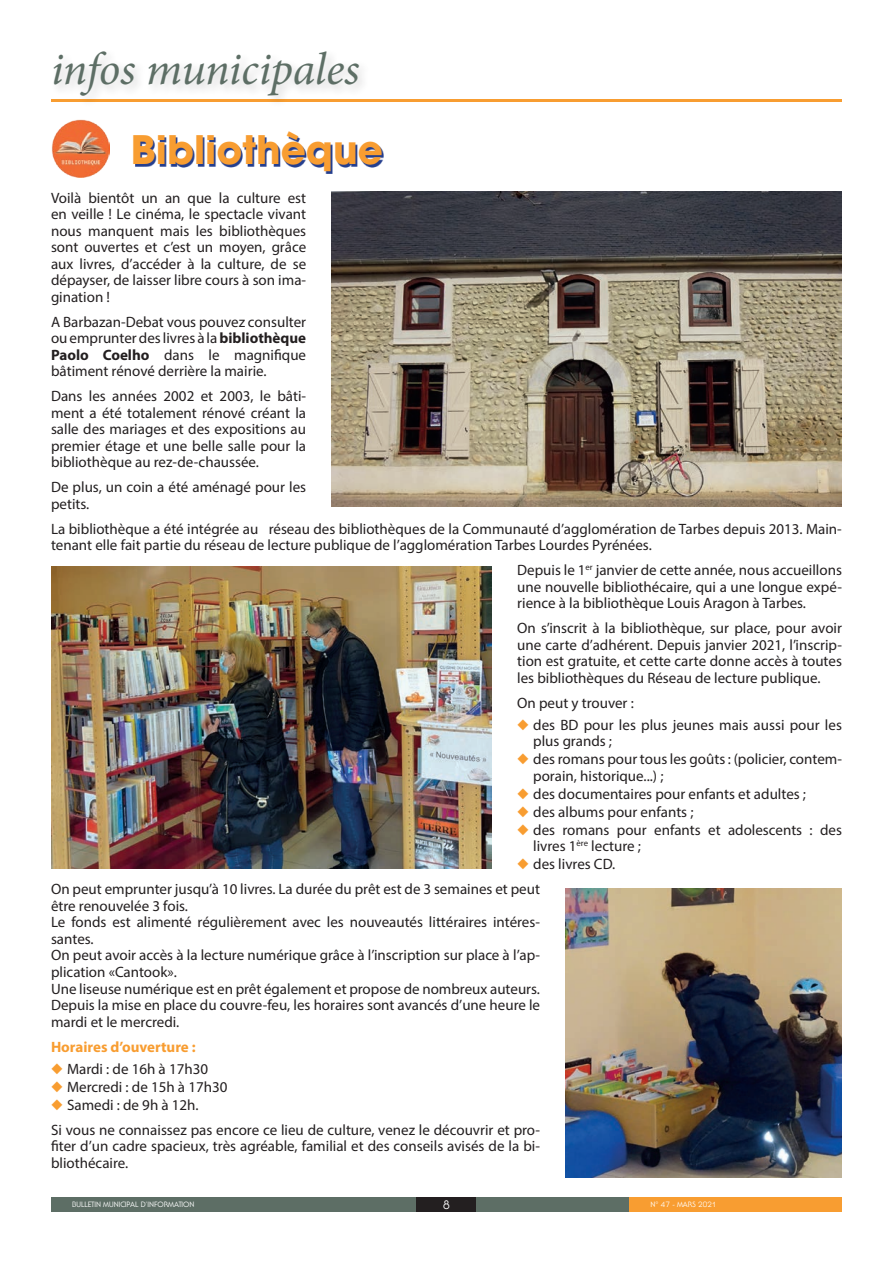
<style>
.page{position:relative;width:893px;height:1263px;background:#fff}
.page>*{position:absolute;margin:0;border:0;box-sizing:border-box;transform-origin:0 0}
.t1{font:italic 45.9px "Minion Pro";letter-spacing:-.01em;color:#5d6e65}
.t2{font:700 39px "Avant Garde";color:#f89d31}
.t3{font:15px/16.5px "Myriad Pro";color:#231f20}
.t4{font:700 15px "Myriad Pro";color:#f89d31}
.t5{font:12px "Serif Gothic Std";color:#fff}
.t6{font:7.5px "Serif Gothic Std";color:#fff}
.s1{font-weight:700}
.s2{color:#f89d31}
</style>
<div class="page">
<div style="left:51px;top:1197px;width:791px;height:15px;background:#5d6e65"></div>
<div style="left:629px;top:1197px;width:213px;height:15px;background:#f89d31"></div>
<div style="left:417px;top:1197px;width:59px;height:15px;background:#231f20"></div>
<hr style="left:51px;top:100px;width:791px;height:2px;background:#f89d31">
<div style="left:50px;top:48px;width:321px;height:60px;background:#231f20;opacity:.2"></div>
<img style="left:566px;top:889px;width:276px;height:289px">
<img style="left:51px;top:566px;width:441px;height:302px">
<img style="left:332px;top:191px;width:510px;height:315px">
<svg style="left:135px;top:134px;width:249px;height:40px"></svg>
<img style="left:51px;top:119px;width:58px;height:58px">
<h1 class="t1" style="left:51px;top:38px;width:310px">infos municipales</h1>
<h2 class="t2" style="left:131px;top:125px;width:254px">Bibliothèque</h2>
<p class="t3" style="left:51px;top:189px;width:257px;text-align:justify">Voilà bientôt un an que la culture est en veille ! Le cinéma, le spectacle vivant nous manquent mais les bibliothèques sont ouvertes et c’est un moyen, grâce aux livres, d’accéder à la culture, de se dépayser, de laisser libre cours à son ima&shy;gination !</p>
<p class="t3" style="left:51px;top:313px;width:257px;text-align:justify">A Barbazan-Debat vous pouvez consulter ou emprunter des livres à la <span class="s1">bibliothèque Paolo Coelho</span> dans le magnifique bâtiment rénové derrière la mairie.</p>
<p class="t3" style="left:51px;top:388px;width:257px;text-align:justify">Dans les années 2002 et 2003, le bâti&shy;ment a été totalement rénové créant la salle des mariages et des expositions au premier étage et une belle salle pour la bibliothèque au rez-de-chaussée.</p>
<p class="t3" style="left:51px;top:479px;width:257px">De plus, un coin a été aménagé pour les petits.</p>
<p class="t3" style="left:51px;top:520px;width:792px">La bibliothèque a été intégrée au réseau des bibliothèques de la Communauté d’agglomération de Tarbes depuis 2013. Main&shy;tenant elle fait partie du réseau de lecture publique de l’agglomération Tarbes Lourdes Pyrénées.</p>
<p class="t3" style="left:517px;top:562px;width:326px;text-align:justify">Depuis le 1<sup>er</sup> janvier de cette année, nous accueillons une nouvelle bibliothécaire, qui a une longue expé&shy;rience à la bibliothèque Louis Aragon à Tarbes.</p>
<p class="t3" style="left:517px;top:620px;width:326px;text-align:justify">On s’inscrit à la bibliothèque, sur place, pour avoir une carte d’adhérent. Depuis janvier 2021, l’inscrip&shy;tion est gratuite, et cette carte donne accès à toutes les bibliothèques du Réseau de lecture publique.</p>
<p class="t3" style="left:517px;top:694px;width:118px">On peut y trouver :</p>
<p class="t3" style="left:533px;top:716px;width:310px;text-indent:-16px"><span class="s2">◆</span> des BD pour les plus jeunes mais aussi pour les plus grands ;</p>
<p class="t3" style="left:533px;top:751px;width:310px;text-indent:-16px"><span class="s2">◆</span> des romans pour tous les goûts : (policier, contem&shy;porain, historique...) ;</p>
<p class="t3" style="left:517px;top:785px;width:290px"><span class="s2">◆</span> des documentaires pour enfants et adultes ;</p>
<p class="t3" style="left:517px;top:803px;width:178px"><span class="s2">◆</span> des albums pour enfants ;</p>
<p class="t3" style="left:533px;top:821px;width:310px;text-indent:-16px"><span class="s2">◆</span> des romans pour enfants et adolescents : des livres 1<sup>ère</sup> lecture ;</p>
<p class="t3" style="left:51px;top:852px;width:566px;line-height:25px;text-indent:466px"><span class="s2">◆</span> des livres CD.<br>On peut emprunter jusqu’à 10 livres. La durée du prêt est de 3 semaines et peut</p>
<p class="t3" style="left:51px;top:897px;width:491px">être renouvelée 3 fois.<br>Le fonds est alimenté régulièrement avec les nouveautés littéraires intéres&shy;santes.<br>On peut avoir accès à la lecture numérique grâce à l’inscription sur place à l’ap&shy;plication «Cantook».<br>Une liseuse numérique est en prêt également et propose de nombreux auteurs.<br>Depuis la mise en place du couvre-feu, les horaires sont avancés d’une heure le mardi et le mercredi.</p>
<p class="t4" style="left:51px;top:1037px;width:146px">Horaires d’ouverture :</p>
<p class="t3" style="left:51px;top:1060px;width:159px"><span class="s2">◆</span> Mardi : de 16h à 17h30</p>
<p class="t3" style="left:51px;top:1078px;width:178px"><span class="s2">◆</span> Mercredi : de 15h à 17h30</p>
<p class="t3" style="left:51px;top:1092px;width:490px;line-height:25px"><span class="s2">◆</span> Samedi : de 9h à 12h.<br>Si vous ne connaissez pas encore ce lieu de culture, venez le découvrir et pro-</p>
<p class="t3" style="left:51px;top:1138px;width:490px">fiter d’un cadre spacieux, très agréable, familial et des conseils avisés de la bi&shy;bliothécaire.</p>
<p class="t6" style="left:72px;top:1200px;width:124px">BULLETIN MUNICIPAL D’INFORMATION</p>
<p class="t5" style="left:443px;top:1197px;width:9px">8</p>
<p class="t6" style="left:651px;top:1200px;width:67px">N° 47 - MARS 2021</p>
</div>
